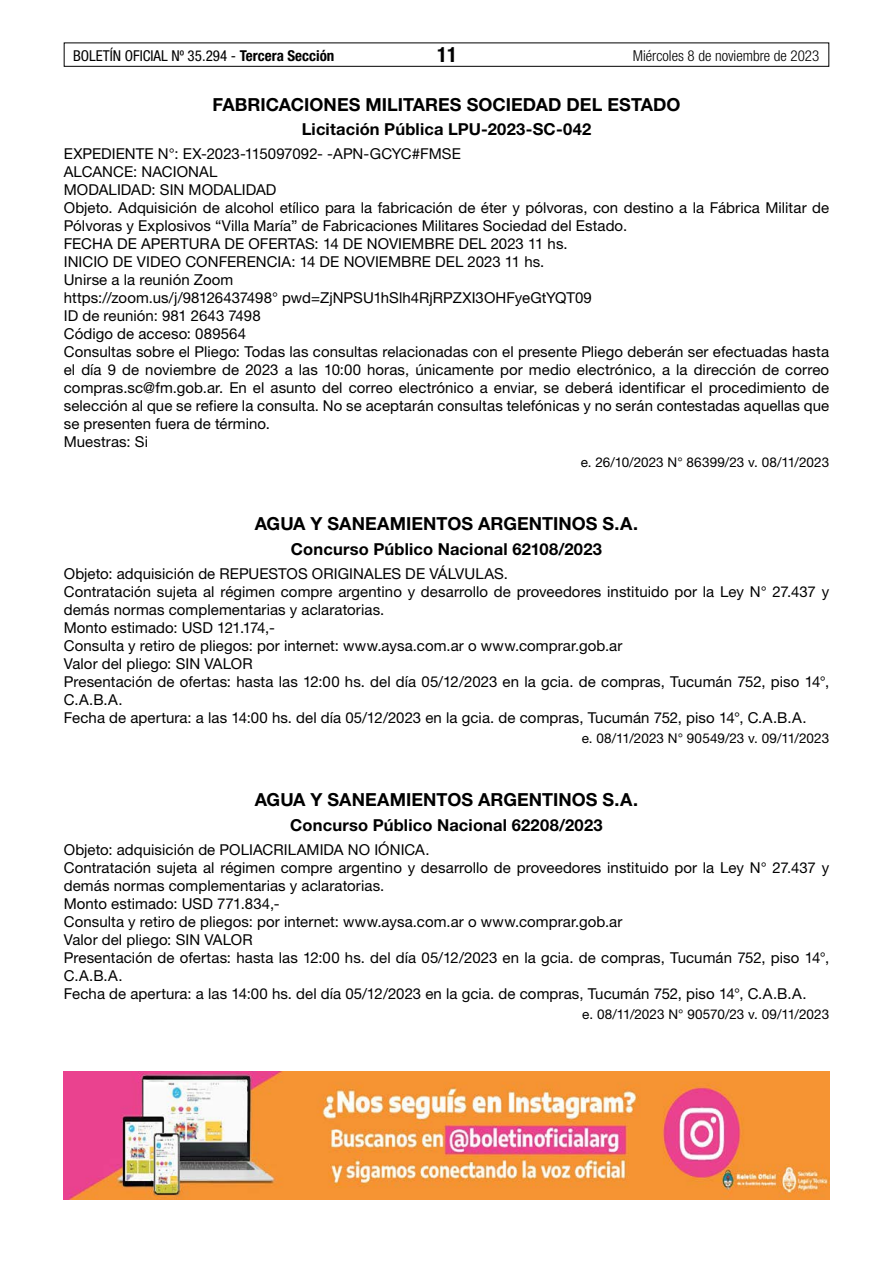
<style>
.page{position:relative;width:893px;height:1263px;background:#fff}
.page>*{position:absolute;margin:0;border:0;box-sizing:border-box;transform-origin:0 0}
.t1{font:700 condensed 21px "Helvetica Neue LT Std";color:#000}
.t2{font:700 18px "Helvetica Neue LT Std";color:#000}
.t3{font:700 16.5px "Helvetica Neue LT Std";letter-spacing:.01em;color:#000}
.t4{font:15px/18px "Helvetica Neue LT Std";letter-spacing:.005em;color:#000}
.t5{font:condensed 15px "Helvetica Neue LT Std";color:#000}
.t6{font:300 condensed 15px "Helvetica Neue LT Std";color:#000}
.t7{font:13.5px "Helvetica Neue LT Std";letter-spacing:-.005em;color:#000}
.s1{font-weight:700}
</style>
<div class="page">
<div style="left:64px;top:43px;width:765px;height:24px;border:1px solid #000"></div>
<img style="left:64px;top:1072px;width:765px;height:127px">
<p class="t5" style="left:73px;top:47px;width:263px">BOLETÍN OFICIAL Nº 35.294 - <span class="s1">Tercera Sección</span></p>
<h1 class="t1" style="left:437px;top:42px;width:22px">11</h1>
<p class="t6" style="left:633px;top:47px;width:188px">Miércoles 8 de noviembre de 2023</p>
<p class="t2" style="left:212px;top:93px;width:469px">FABRICACIONES MILITARES SOCIEDAD DEL ESTADO</p>
<p class="t3" style="left:302px;top:119px;width:291px">Licitación Pública LPU-2023-SC-042</p>
<p class="t4" style="left:64px;top:145px;width:767px">EXPEDIENTE N°: EX-2023-115097092- -APN-GCYC#FMSE<br>ALCANCE: NACIONAL<br>MODALIDAD: SIN MODALIDAD<br>Objeto. Adquisición de alcohol etílico para la fabricación de éter y pólvoras, con destino a la Fábrica Militar de Pólvoras y Explosivos “Villa María” de Fabricaciones Militares Sociedad del Estado.<br>FECHA DE APERTURA DE OFERTAS: 14 DE NOVIEMBRE DEL 2023 11 hs.<br>INICIO DE VIDEO CONFERENCIA: 14 DE NOVIEMBRE DEL 2023 11 hs.<br>Unirse a la reunión Zoom<br>https://zoom.us/j/98126437498° pwd=ZjNPSU1hSlh4RjRPZXI3OHFyeGtYQT09<br>ID de reunión: 981 2643 7498<br>Código de acceso: 089564<br>Consultas sobre el Pliego: Todas las consultas relacionadas con el presente Pliego deberán ser efectuadas hasta el día 9 de noviembre de 2023 a las 10:00 horas, únicamente por medio electrónico, a la dirección de correo compras.sc@fm.gob.ar. En el asunto del correo electrónico a enviar, se deberá identificar el procedimiento de selección al que se refiere la consulta. No se aceptarán consultas telefónicas y no serán contestadas aquellas que se presenten fuera de término.<br>Muestras: Si</p>
<p class="t7" style="left:581px;top:454px;width:250px">e. 26/10/2023 N° 86399/23 v. 08/11/2023</p>
<p class="t2" style="left:255px;top:513px;width:385px">AGUA Y SANEAMIENTOS ARGENTINOS S.A.</p>
<p class="t3" style="left:291px;top:539px;width:313px">Concurso Público Nacional 62108/2023</p>
<p class="t4" style="left:64px;top:565px;width:767px">Objeto: adquisición de REPUESTOS ORIGINALES DE VÁLVULAS.<br>Contratación sujeta al régimen compre argentino y desarrollo de proveedores instituido por la Ley N° 27.437 y demás normas complementarias y aclaratorias.<br>Monto estimado: USD 121.174,-<br>Consulta y retiro de pliegos: por internet: www.aysa.com.ar o www.comprar.gob.ar<br>Valor del pliego: SIN VALOR<br>Presentación de ofertas: hasta las 12:00 hs. del día 05/12/2023 en la gcia. de compras, Tucumán 752, piso 14°, C.A.B.A.<br>Fecha de apertura: a las 14:00 hs. del día 05/12/2023 en la gcia. de compras, Tucumán 752, piso 14°, C.A.B.A.</p>
<p class="t7" style="left:582px;top:730px;width:249px">e. 08/11/2023 N° 90549/23 v. 09/11/2023</p>
<p class="t2" style="left:255px;top:789px;width:385px">AGUA Y SANEAMIENTOS ARGENTINOS S.A.</p>
<p class="t3" style="left:290px;top:814px;width:314px">Concurso Público Nacional 62208/2023</p>
<p class="t4" style="left:64px;top:840px;width:767px">Objeto: adquisición de POLIACRILAMIDA NO IÓNICA.<br>Contratación sujeta al régimen compre argentino y desarrollo de proveedores instituido por la Ley N° 27.437 y demás normas complementarias y aclaratorias.<br>Monto estimado: USD 771.834,-<br>Consulta y retiro de pliegos: por internet: www.aysa.com.ar o www.comprar.gob.ar<br>Valor del pliego: SIN VALOR<br>Presentación de ofertas: hasta las 12:00 hs. del día 05/12/2023 en la gcia. de compras, Tucumán 752, piso 14°, C.A.B.A.<br>Fecha de apertura: a las 14:00 hs. del día 05/12/2023 en la gcia. de compras, Tucumán 752, piso 14°, C.A.B.A.</p>
<p class="t7" style="left:582px;top:1006px;width:248px">e. 08/11/2023 N° 90570/23 v. 09/11/2023</p>
</div>
